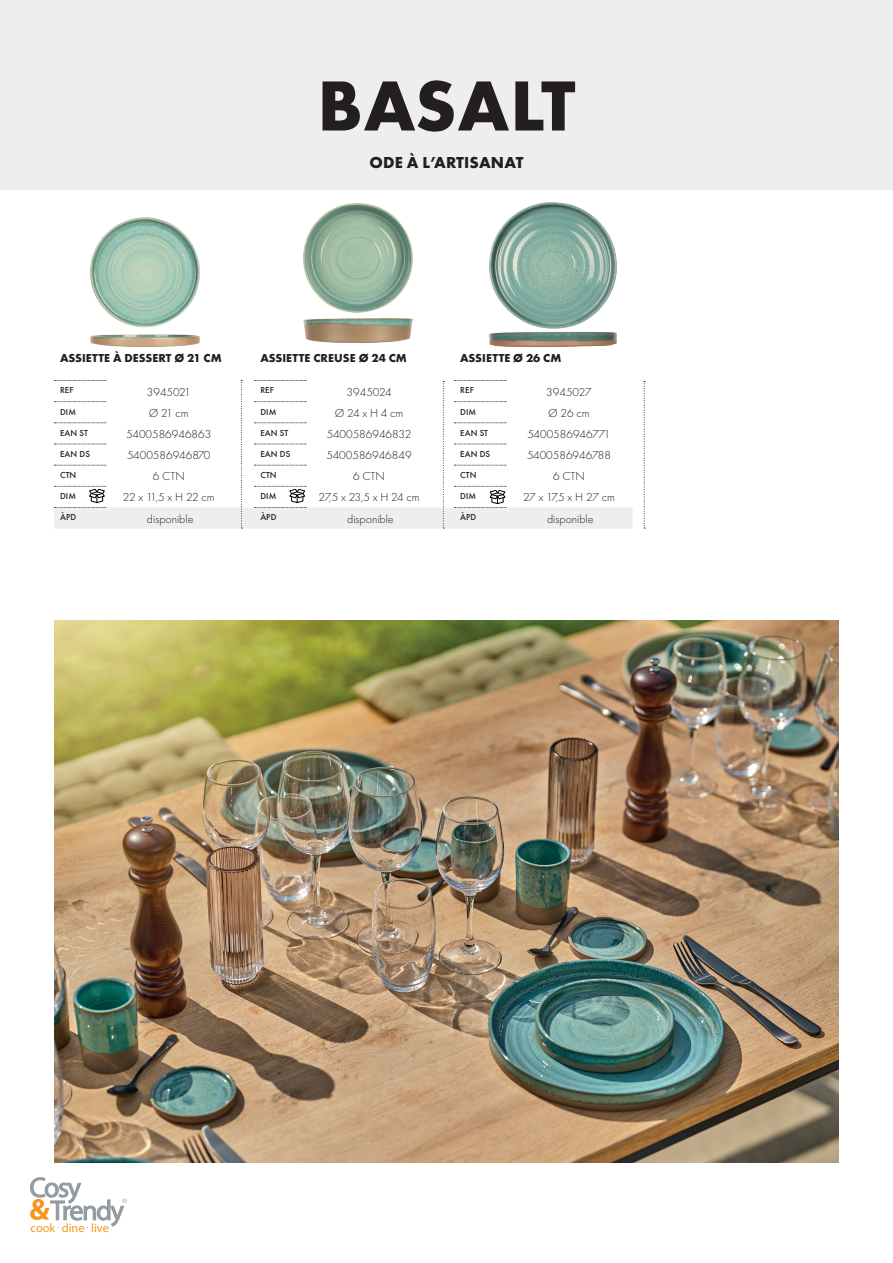
<style>
.page{position:relative;width:893px;height:1263px;background:#fff}
.page>*{position:absolute;margin:0;border:0;box-sizing:border-box;transform-origin:0 0}
.t1{font:700 73.5px "Futura PT";letter-spacing:.01em;color:#231f20}
.t2{font:700 16.5px "Futura PT";letter-spacing:.01em;color:#231f20}
.t3{font:12.3px "Myriad Pro";color:#f7971d}
.t4{font:300 12px "Futura PT";color:#231f20}
.t5{font:700 12px "Futura PT";letter-spacing:.01em;color:#231f20}
.t6{font:500 9px "Futura PT";letter-spacing:.01em;color:#231f20}
</style>
<div class="page">
<div style="left:0;top:0;width:893px;height:189px;background:#eeeeef"></div>
<img style="left:54px;top:620px;width:785px;height:542px">
<svg style="left:644px;top:381px;width:1px;height:148px"></svg>
<svg style="left:54px;top:380px;width:579px;height:149px"></svg>
<img style="left:489px;top:202px;width:127px;height:144px">
<img style="left:304px;top:203px;width:109px;height:139px">
<img style="left:91px;top:218px;width:109px;height:128px">
<svg style="left:30px;top:1177px;width:97px;height:51px"></svg>
<h1 class="t1" style="left:317px;top:59px;width:260px">BASALT</h1>
<h2 class="t2" style="left:369px;top:152px;width:155px">ODE À L’ARTISANAT</h2>
<p class="t5" style="left:60px;top:350px;width:163px">ASSIETTE À DESSERT Ø 21 CM</p>
<p class="t5" style="left:260px;top:350px;width:148px">ASSIETTE CREUSE Ø 24 CM</p>
<p class="t5" style="left:460px;top:350px;width:103px">ASSIETTE Ø 26 CM</p>
<p class="t6" style="left:60px;top:385px;width:15px">REF</p>
<p class="t4" style="left:147px;top:385px;width:45px">3945021</p>
<p class="t6" style="left:260px;top:385px;width:15px">REF</p>
<p class="t4" style="left:347px;top:385px;width:46px">3945024</p>
<p class="t6" style="left:460px;top:385px;width:15px">REF</p>
<p class="t4" style="left:546px;top:385px;width:47px">3945027</p>
<p class="t6" style="left:60px;top:406px;width:18px">DIM</p>
<p class="t4" style="left:149px;top:406px;width:41px">Ø 21 cm</p>
<p class="t6" style="left:260px;top:406px;width:18px">DIM</p>
<p class="t4" style="left:335px;top:406px;width:70px">Ø 24 x H 4 cm</p>
<p class="t6" style="left:460px;top:406px;width:18px">DIM</p>
<p class="t4" style="left:548px;top:406px;width:43px">Ø 26 cm</p>
<p class="t6" style="left:60px;top:427px;width:29px">EAN ST</p>
<p class="t4" style="left:126px;top:427px;width:87px">5400586946863</p>
<p class="t6" style="left:260px;top:427px;width:29px">EAN ST</p>
<p class="t4" style="left:327px;top:427px;width:86px">5400586946832</p>
<p class="t6" style="left:460px;top:427px;width:29px">EAN ST</p>
<p class="t4" style="left:527px;top:427px;width:85px">5400586946771</p>
<p class="t6" style="left:60px;top:448px;width:32px">EAN DS</p>
<p class="t4" style="left:127px;top:448px;width:85px">5400586946870</p>
<p class="t6" style="left:260px;top:448px;width:32px">EAN DS</p>
<p class="t4" style="left:327px;top:448px;width:87px">5400586946849</p>
<p class="t6" style="left:460px;top:448px;width:32px">EAN DS</p>
<p class="t4" style="left:527px;top:448px;width:85px">5400586946788</p>
<p class="t6" style="left:60px;top:470px;width:18px">CTN</p>
<p class="t4" style="left:153px;top:469px;width:33px">6 CTN</p>
<p class="t6" style="left:260px;top:470px;width:18px">CTN</p>
<p class="t4" style="left:353px;top:469px;width:33px">6 CTN</p>
<p class="t6" style="left:460px;top:470px;width:18px">CTN</p>
<p class="t4" style="left:553px;top:469px;width:33px">6 CTN</p>
<p class="t6" style="left:60px;top:491px;width:18px">DIM</p>
<p class="t4" style="left:123px;top:491px;width:93px">22 x 11,5 x H 22 cm</p>
<p class="t6" style="left:260px;top:491px;width:18px">DIM</p>
<p class="t4" style="left:318px;top:491px;width:103px">27,5 x 23,5 x H 24 cm</p>
<p class="t6" style="left:460px;top:491px;width:18px">DIM</p>
<p class="t4" style="left:523px;top:491px;width:93px">27 x 17,5 x H 27 cm</p>
<p class="t6" style="left:60px;top:512px;width:18px">ÀPD</p>
<p class="t4" style="left:147px;top:512px;width:48px">disponible</p>
<p class="t6" style="left:260px;top:512px;width:18px">ÀPD</p>
<p class="t4" style="left:347px;top:512px;width:48px">disponible</p>
<p class="t6" style="left:460px;top:512px;width:18px">ÀPD</p>
<p class="t4" style="left:547px;top:512px;width:48px">disponible</p>
<p class="t3" style="left:31px;top:1220px;width:80px">cook dine live</p>
</div>
